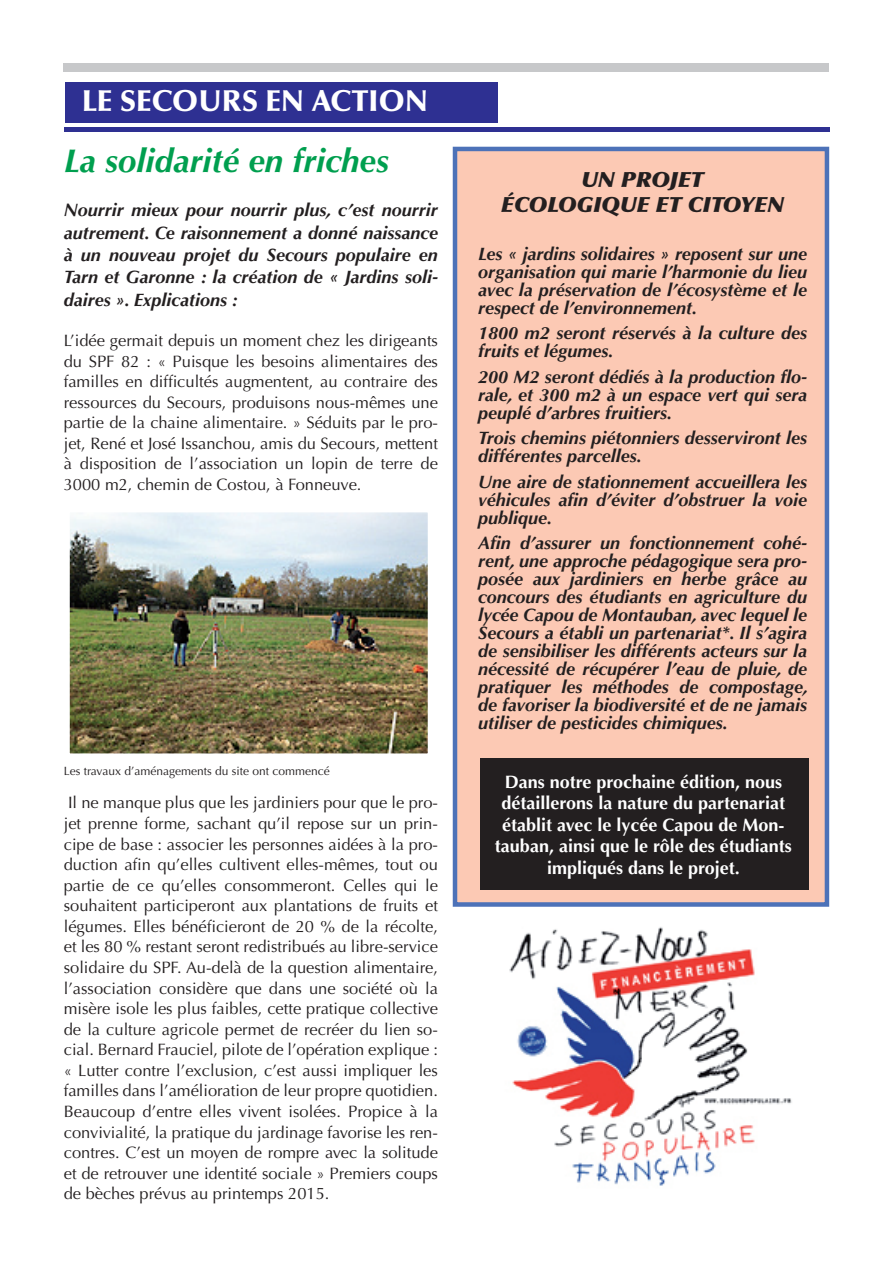
<style>
.page{position:relative;width:893px;height:1263px;background:#fff}
.page>*{position:absolute;margin:0;border:0;box-sizing:border-box;transform-origin:0 0}
.t1{font:italic 700 33px "Optima LT Std";color:#009f4f}
.t2{font:900 30px "Optima LT Std";color:#fff}
.t3{font:italic 21px/25.2px "Optima LT Std X Black";color:#231f20;text-align:center}
.t4{font:italic 700 18px/18px "Optima LT Std";color:#231f20;text-align:justify}
.t5{font:700 18px/21.6px "Optima LT Std";color:#fff;text-align:center}
.t6{font:16.5px/20.5px "Optima LT Std";color:#231f20;text-align:justify}
.t7{font:12px "Optima LT Std";color:#231f20}
</style>
<div class="page">
<div style="left:64px;top:64px;width:765px;height:8px;background:#c7c8ca"></div>
<hr style="left:64px;top:128px;width:765px;height:4px;background:#2e3092">
<div style="left:65px;top:82px;width:432px;height:40px;background:#2e3092"></div>
<div style="left:453px;top:147px;width:376px;height:760px;background:#fcc9b4;border:4px solid #4d72b8"></div>
<div style="left:480px;top:758px;width:328px;height:132px;background:#231f20"></div>
<img style="left:71px;top:513px;width:356px;height:239px">
<img style="left:509px;top:927px;width:283px;height:259px">
<h2 class="t2" style="left:82px;top:83px;width:347px">LE SECOURS EN ACTION</h2>
<h1 class="t1" style="left:64px;top:141px;width:327px">La solidarité en friches</h1>
<p class="t4" style="left:64px;top:199px;width:376px;line-height:22.4px">Nourrir mieux pour nourrir plus, c’est nourrir autrement. Ce raisonnement a donné naissance à un nouveau projet du Secours populaire en Tarn et Garonne : la création de « Jardins soli&shy;daires ». Explications :</p>
<p class="t6" style="left:64px;top:330px;width:376px">L’idée germait depuis un moment chez les dirigeants du SPF 82 : « Puisque les besoins alimentaires des familles en difficultés augmentent, au contraire des ressources du Secours, produisons nous-mêmes une partie de la chaine alimentaire. » Séduits par le pro&shy;jet, René et José Issanchou, amis du Secours, mettent à disposition de l’association un lopin de terre de 3000 m2, chemin de Costou, à Fonneuve.</p>
<p class="t7" style="left:64px;top:764px;width:267px">Les travaux d’aménagements du site ont commencé</p>
<p class="t6" style="left:64px;top:793px;width:376px">Il ne manque plus que les jardiniers pour que le pro&shy;jet prenne forme, sachant qu’il repose sur un prin&shy;cipe de base : associer les personnes aidées à la pro&shy;duction afin qu’elles cultivent elles-mêmes, tout ou partie de ce qu’elles consommeront. Celles qui le souhaitent participeront aux plantations de fruits et légumes. Elles bénéficieront de 20 % de la récolte, et les 80 % restant seront redistribués au libre-service solidaire du SPF. Au-delà de la question alimentaire, l’association considère que dans une société où la misère isole les plus faibles, cette pratique collective de la culture agricole permet de recréer du lien so&shy;cial. Bernard Frauciel, pilote de l’opération explique : « Lutter contre l’exclusion, c’est aussi impliquer les familles dans l’amélioration de leur propre quotidien.<br>Beaucoup d’entre elles vivent isolées. Propice à la convivialité, la pratique du jardinage favorise les ren&shy;contres. C’est un moyen de rompre avec la solitude et de retrouver une identité sociale » Premiers coups de bèches prévus au printemps 2015.</p>
<p class="t3" style="left:501px;top:167px;width:284px">UN PROJET<br>ÉCOLOGIQUE ET CITOYEN</p>
<p class="t4" style="left:478px;top:245px;width:330px">Les « jardins solidaires » reposent sur une organisation qui marie l’harmonie du lieu avec la préservation de l’écosystème et le respect de l’environnement.</p>
<p class="t4" style="left:478px;top:324px;width:330px">1800 m2 seront réservés à la culture des fruits et légumes.</p>
<p class="t4" style="left:478px;top:368px;width:330px">200 M2 seront dédiés à la production flo&shy;rale, et 300 m2 à un espace vert qui sera peuplé d’arbres fruitiers.</p>
<p class="t4" style="left:478px;top:429px;width:330px">Trois chemins piétonniers desserviront les différentes parcelles.</p>
<p class="t4" style="left:478px;top:473px;width:330px">Une aire de stationnement accueillera les véhicules afin d’éviter d’obstruer la voie publique.</p>
<p class="t4" style="left:478px;top:534px;width:331px">Afin d’assurer un fonctionnement cohé&shy;rent, une approche pédagogique sera pro&shy;posée aux jardiniers en herbe grâce au concours des étudiants en agriculture du lycée Capou de Montauban, avec lequel le Secours a établi un partenariat*. Il s’agira de sensibiliser les différents acteurs sur la nécessité de récupérer l’eau de pluie, de pratiquer les méthodes de compostage, de favoriser la biodiversité et de ne jamais utiliser de pesticides chimiques.</p>
<p class="t5" style="left:495px;top:771px;width:298px">Dans notre prochaine édition, nous détaillerons la nature du partenariat établit avec le lycée Capou de Mon&shy;tauban, ainsi que le rôle des étudiants impliqués dans le projet.</p>
</div>
